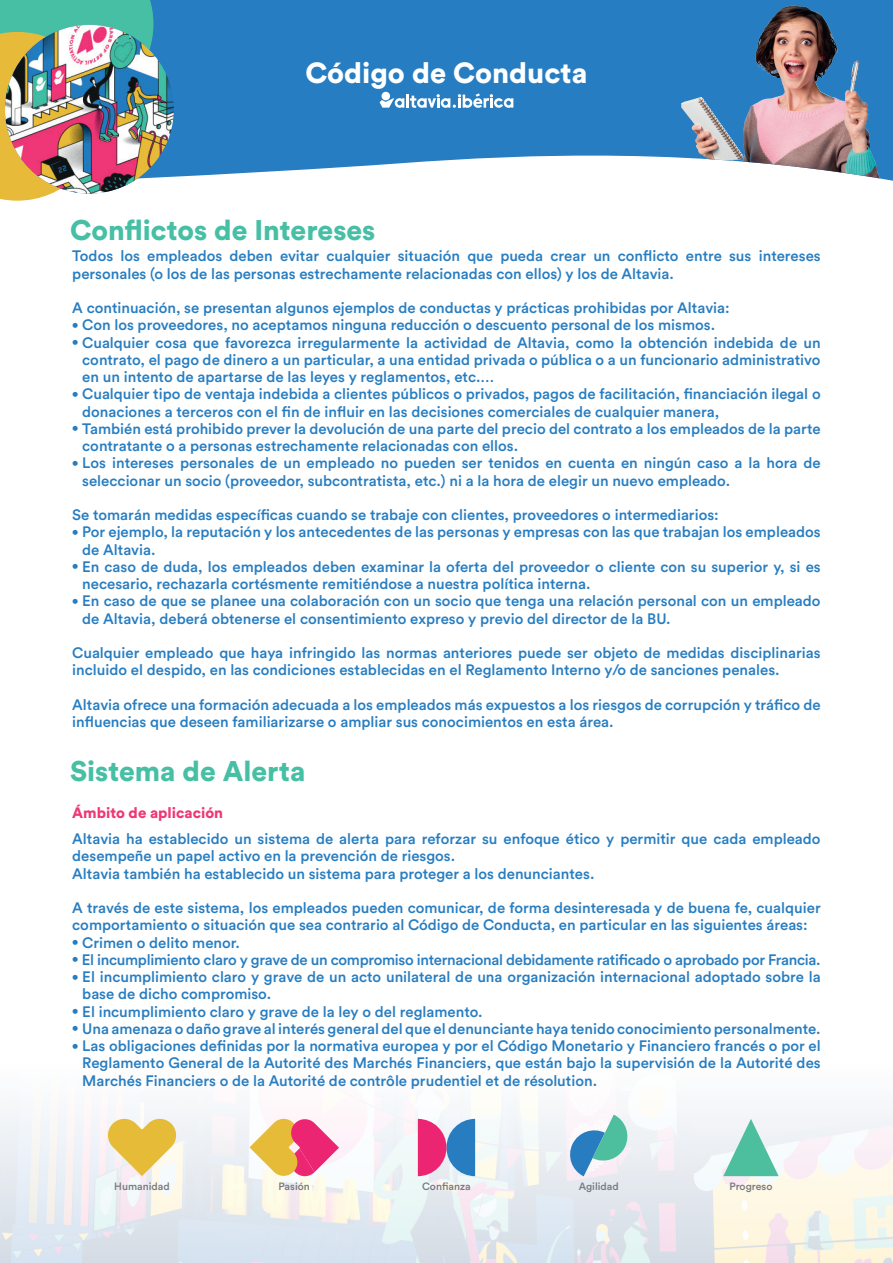
<style>
.page{position:relative;width:893px;height:1263px;background:#fff}
.page>*{position:absolute;margin:0;border:0;box-sizing:border-box;transform-origin:0 0}
.t1{font:900 28.8px "Circular Std";color:#fff}
.t2{font:900 28.2px "Circular Std";color:#46bfa5}
.t3{font:500 15px/17.2px "Circular Std";color:#277dc1}
.t4{font:500 15px "Circular Std";letter-spacing:-.02em;color:#277dc1}
.t5{font:900 15px "Circular Std";color:#ef3875}
.t6{font:500 10.5px "Circular Std";color:#777a80}
.s1{font-weight:900;font-size:12px}
</style>
<div class="page">
<svg style="left:153px;top:0;width:740px;height:181px;background:#3f8bc7"></svg>
<img style="left:742px;top:6px;width:138px;height:172px">
<svg style="left:0;top:0;width:153px;height:201px;background:#98c58b"></svg>
<img style="left:5px;top:25px;width:169px;height:169px;border-radius:84px">
<img style="left:0;top:1108px;width:893px;height:155px">
<svg style="left:108px;top:1119px;width:68px;height:57px;background:#eacf7a"></svg>
<svg style="left:249px;top:1119px;width:90px;height:57px"></svg>
<svg style="left:418px;top:1119px;width:57px;height:57px;background:#9f73ac"></svg>
<svg style="left:723px;top:1119px;width:56px;height:57px"></svg>
<svg style="left:567px;top:1114px;width:64px;height:62px"></svg>
<svg style="left:380px;top:93px;width:133px;height:15px"></svg>
<h1 class="t1" style="left:305px;top:53px;width:283px">Código de Conducta</h1>
<h2 class="t2" style="left:70px;top:211px;width:307px">Conflictos de Intereses</h2>
<p class="t3" style="left:72px;top:247px;width:750px">Todos los empleados deben evitar cualquier situación que pueda crear un conflicto entre sus intereses personales (o los de las personas estrechamente relacionadas con ellos) y los de Altavia.</p>
<p class="t3" style="left:72px;top:299px;width:659px">A continuación, se presentan algunos ejemplos de conductas y prácticas prohibidas por Altavia:</p>
<p class="t3" style="left:72px;top:316px;width:644px"><span class="s1">•</span> Con los proveedores, no aceptamos ninguna reducción o descuento personal de los mismos.</p>
<p class="t3" style="left:82px;top:333px;width:740px;text-align:justify;text-indent:-10px"><span class="s1">•</span> Cualquier cosa que favorezca irregularmente la actividad de Altavia, como la obtención indebida de un contrato, el pago de dinero a un particular, a una entidad privada o pública o a un funcionario administrativo en un intento de apartarse de las leyes y reglamentos, etc.…</p>
<p class="t3" style="left:82px;top:385px;width:740px;text-indent:-10px"><span class="s1">•</span> Cualquier tipo de ventaja indebida a clientes públicos o privados, pagos de facilitación, financiación ilegal o donaciones a terceros con el fin de influir en las decisiones comerciales de cualquier manera,</p>
<p class="t3" style="left:82px;top:420px;width:740px;text-indent:-10px"><span class="s1">•</span> También está prohibido prever la devolución de una parte del precio del contrato a los empleados de la parte contratante o a personas estrechamente relacionadas con ellos.</p>
<p class="t3" style="left:82px;top:454px;width:740px;text-indent:-10px"><span class="s1">•</span> Los intereses personales de un empleado no pueden ser tenidos en cuenta en ningún caso a la hora de seleccionar un socio (proveedor, subcontratista, etc.) ni a la hora de elegir un nuevo empleado.</p>
<p class="t3" style="left:72px;top:506px;width:648px">Se tomarán medidas específicas cuando se trabaje con clientes, proveedores o intermediarios:</p>
<p class="t3" style="left:82px;top:523px;width:740px;text-indent:-10px"><span class="s1">•</span> Por ejemplo, la reputación y los antecedentes de las personas y empresas con las que trabajan los empleados de Altavia.</p>
<p class="t3" style="left:82px;top:558px;width:740px;text-indent:-10px"><span class="s1">•</span> En caso de duda, los empleados deben examinar la oferta del proveedor o cliente con su superior y, si es necesario, rechazarla cortésmente remitiéndose a nuestra política interna.</p>
<p class="t3" style="left:82px;top:592px;width:740px;text-indent:-10px"><span class="s1">•</span> En caso de que se planee una colaboración con un socio que tenga una relación personal con un empleado de Altavia, deberá obtenerse el consentimiento expreso y previo del director de la BU.</p>
<p class="t3" style="left:72px;top:644px;width:750px">Cualquier empleado que haya infringido las normas anteriores puede ser objeto de medidas disciplinarias incluido el despido, en las condiciones establecidas en el Reglamento Interno y/o de sanciones penales.</p>
<p class="t3" style="left:72px;top:696px;width:750px">Altavia ofrece una formación adecuada a los empleados más expuestos a los riesgos de corrupción y tráfico de influencias que deseen familiarizarse o ampliar sus conocimientos en esta área.</p>
<h2 class="t2" style="left:70px;top:752px;width:237px">Sistema de Alerta</h2>
<p class="t5" style="left:72px;top:803px;width:152px">Ámbito de aplicación</p>
<p class="t3" style="left:72px;top:830px;width:750px">Altavia ha establecido un sistema de alerta para reforzar su enfoque ético y permitir que cada empleado desempeñe un papel activo en la prevención de riesgos.<br>Altavia también ha establecido un sistema para proteger a los denunciantes.</p>
<p class="t3" style="left:72px;top:899px;width:750px">A través de este sistema, los empleados pueden comunicar, de forma desinteresada y de buena fe, cualquier comportamiento o situación que sea contrario al Código de Conducta, en particular en las siguientes áreas:</p>
<p class="t3" style="left:72px;top:933px;width:169px"><span class="s1">•</span> Crimen o delito menor.</p>
<p class="t4" style="left:72px;top:950px;width:750px"><span class="s1">•</span> El incumplimiento claro y grave de un compromiso internacional debidamente ratificado o aprobado por Francia.</p>
<p class="t3" style="left:82px;top:968px;width:740px;text-indent:-10px"><span class="s1">•</span> El incumplimiento claro y grave de un acto unilateral de una organización internacional adoptado sobre la base de dicho compromiso.</p>
<p class="t3" style="left:72px;top:1002px;width:412px"><span class="s1">•</span> El incumplimiento claro y grave de la ley o del reglamento.</p>
<p class="t3" style="left:72px;top:1020px;width:750px"><span class="s1">•</span> Una amenaza o daño grave al interés general del que el denunciante haya tenido conocimiento personalmente.</p>
<p class="t3" style="left:82px;top:1037px;width:740px;text-align:justify;text-indent:-10px"><span class="s1">•</span> Las obligaciones definidas por la normativa europea y por el Código Monetario y Financiero francés o por el Reglamento General de la Autorité des Marchés Financiers, que están bajo la supervisión de la Autorité des Marchés Financiers o de la Autorité de contrôle prudentiel et de résolution.</p>
<p class="t6" style="left:114px;top:1179px;width:57px">Humanidad</p>
<p class="t6" style="left:279px;top:1179px;width:33px">Pasión</p>
<p class="t6" style="left:422px;top:1179px;width:50px">Confianza</p>
<p class="t6" style="left:579px;top:1179px;width:42px">Agilidad</p>
<p class="t6" style="left:729px;top:1179px;width:44px">Progreso</p>
</div>
